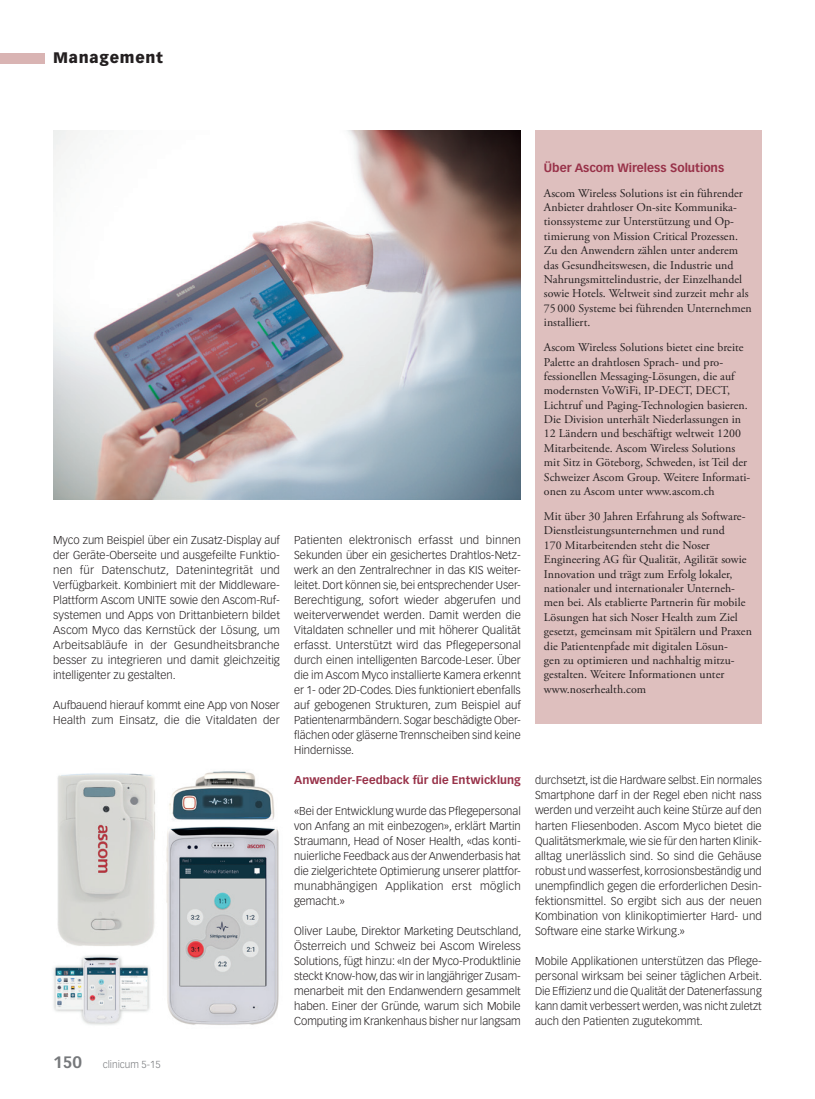
<style>
.page{position:relative;width:815px;height:1099px;background:#fff}
.page>*{position:absolute;margin:0;border:0;box-sizing:border-box;transform-origin:0 0}
.t1{font:900 15px "Vectora LT Std";letter-spacing:.05em;color:#231f20}
.t2{font:11.88px/14.4px "Adobe Garamond Pro";letter-spacing:.005em;color:#231f20}
.t3{font:700 11.88px "Vectora LT Std";color:#983249}
.t4{font:300 11.25px/15px "Vectora LT Std";color:#231f20;text-align:justify}
.t5{font:700 11.25px "Vectora LT Std";letter-spacing:.005em;color:#983249}
.t6{font:300 10px "Vectora LT Std";color:#76787b}
.s1{font-weight:700;font-size:16.25px}
</style>
<div class="page">
<div style="left:0;top:53px;width:45px;height:10px;background:#d9b4b3"></div>
<div style="left:535px;top:130px;width:227px;height:594px;background:#debfbe"></div>
<img style="left:53px;top:771px;width:226px;height:254px">
<img style="left:53px;top:130px;width:468px;height:369px">
<h1 class="t1" style="left:53px;top:49px;width:111px">Management</h1>
<p class="t4" style="left:53px;top:533px;width:228px">Myco zum Beispiel über ein Zusatz-Display auf der Geräte-Oberseite und ausgefeilte Funktio&shy;nen für Datenschutz, Datenintegrität und Verfügbarkeit. Kombiniert mit der Middleware-Plattform Ascom UNITE sowie den Ascom-Ruf&shy;systemen und Apps von Drittanbietern bildet Ascom Myco das Kernstück der Lösung, um Arbeitsabläufe in der Gesundheitsbranche besser zu integrieren und damit gleichzeitig intelligenter zu gestalten.</p>
<p class="t4" style="left:53px;top:698px;width:228px">Aufbauend hierauf kommt eine App von Noser<br>Health zum Einsatz, die die Vitaldaten der</p>
<p class="t6" style="left:53px;top:1058px;width:109px"><span class="s1">150</span> clinicum 5-15</p>
<p class="t4" style="left:294px;top:533px;width:228px">Patienten elektronisch erfasst und binnen Sekunden über ein gesichertes Drahtlos-Netz&shy;werk an den Zentralrechner in das KIS weiter&shy;leitet. Dort können sie, bei entsprechender User-Berechtigung, sofort wieder abgerufen und weiterverwendet werden. Damit werden die Vitaldaten schneller und mit höherer Qualität erfasst. Unterstützt wird das Pflegepersonal durch einen intelligenten Barcode-Leser. Über die im Ascom Myco installierte Kamera erkennt er 1- oder 2D-Codes. Dies funktioniert ebenfalls auf gebogenen Strukturen, zum Beispiel auf Patientenarmbändern. Sogar beschädigte Ober&shy;flächen oder gläserne Trennscheiben sind keine Hindernisse.</p>
<p class="t5" style="left:294px;top:773px;width:228px">Anwender-Feedback für die Entwicklung</p>
<p class="t4" style="left:294px;top:803px;width:228px">«Bei der Entwicklung wurde das Pflegepersonal von Anfang an mit einbezogen», erklärt Martin Straumann, Head of Noser Health, «das konti&shy;nuierliche Feedback aus der Anwenderbasis hat die zielgerichtete Optimierung unserer plattfor&shy;munabhängigen Applikation erst möglich gemacht.»</p>
<p class="t4" style="left:294px;top:923px;width:229px">Oliver Laube, Direktor Marketing Deutschland, Österreich und Schweiz bei Ascom Wireless Solutions, fügt hinzu: «In der Myco-Produktlinie steckt Know-how, das wir in langjähriger Zusam&shy;menarbeit mit den Endanwendern gesammelt haben. Einer der Gründe, warum sich Mobile Computing im Krankenhaus bisher nur langsam</p>
<p class="t3" style="left:544px;top:160px;width:182px">Über Ascom Wireless Solutions</p>
<p class="t2" style="left:544px;top:186px;width:209px">Ascom Wireless Solutions ist ein führender Anbieter drahtloser On-site Kommunika&shy;tionssysteme zur Unterstützung und Op&shy;timierung von Mission Critical Prozessen.<br>Zu den Anwendern zählen unter anderem das Gesundheitswesen, die Industrie und Nahrungsmittelindustrie, der Einzelhandel sowie Hotels. Weltweit sind zurzeit mehr als 75 000 Systeme bei führenden Unternehmen installiert.</p>
<p class="t2" style="left:544px;top:340px;width:208px">Ascom Wireless Solutions bietet eine breite Palette an drahtlosen Sprach- und pro&shy;fessionellen Messaging-Lösungen, die auf modernsten VoWiFi, IP-DECT, DECT, Lichtruf und Paging-Technologien basieren.<br>Die Division unterhält Niederlassungen in 12 Ländern und beschäftigt weltweit 1200<br>Mitarbeitende. Ascom Wireless Solutions mit Sitz in Göteborg, Schweden, ist Teil der Schweizer Ascom Group. Weitere Informati&shy;onen zu Ascom unter www.ascom.ch</p>
<p class="t2" style="left:544px;top:509px;width:210px">Mit über 30 Jahren Erfahrung als Software-Dienstleistungsunternehmen und rund<br>170 Mitarbeitenden steht die Noser Engineering AG für Qualität, Agilität sowie Innovation und trägt zum Erfolg lokaler, nationaler und internationaler Unterneh&shy;men bei. Als etablierte Partnerin für mobile Lösungen hat sich Noser Health zum Ziel gesetzt, gemeinsam mit Spitälern und Praxen die Patientenpfade mit digitalen Lösun-<br>gen zu optimieren und nachhaltig mitzu&shy;gestalten. Weitere Informationen unter www.noserhealth.com</p>
<p class="t4" style="left:535px;top:773px;width:228px">durchsetzt, ist die Hardware selbst. Ein normales Smartphone darf in der Regel eben nicht nass werden und verzeiht auch keine Stürze auf den harten Fliesenboden. Ascom Myco bietet die Qualitätsmerkmale, wie sie für den harten Klinik&shy;alltag unerlässlich sind. So sind die Gehäuse robust und wasserfest, korrosionsbeständig und unempfindlich gegen die erforderlichen Desin&shy;fektionsmittel. So ergibt sich aus der neuen Kombination von klinikoptimierter Hard- und Software eine starke Wirkung.»</p>
<p class="t4" style="left:535px;top:953px;width:229px">Mobile Applikationen unterstützen das Pflege&shy;personal wirksam bei seiner täglichen Arbeit.<br>Die Effizienz und die Qualität der Datenerfassung kann damit verbessert werden, was nicht zuletzt auch den Patienten zugutekommt.</p>
</div>
